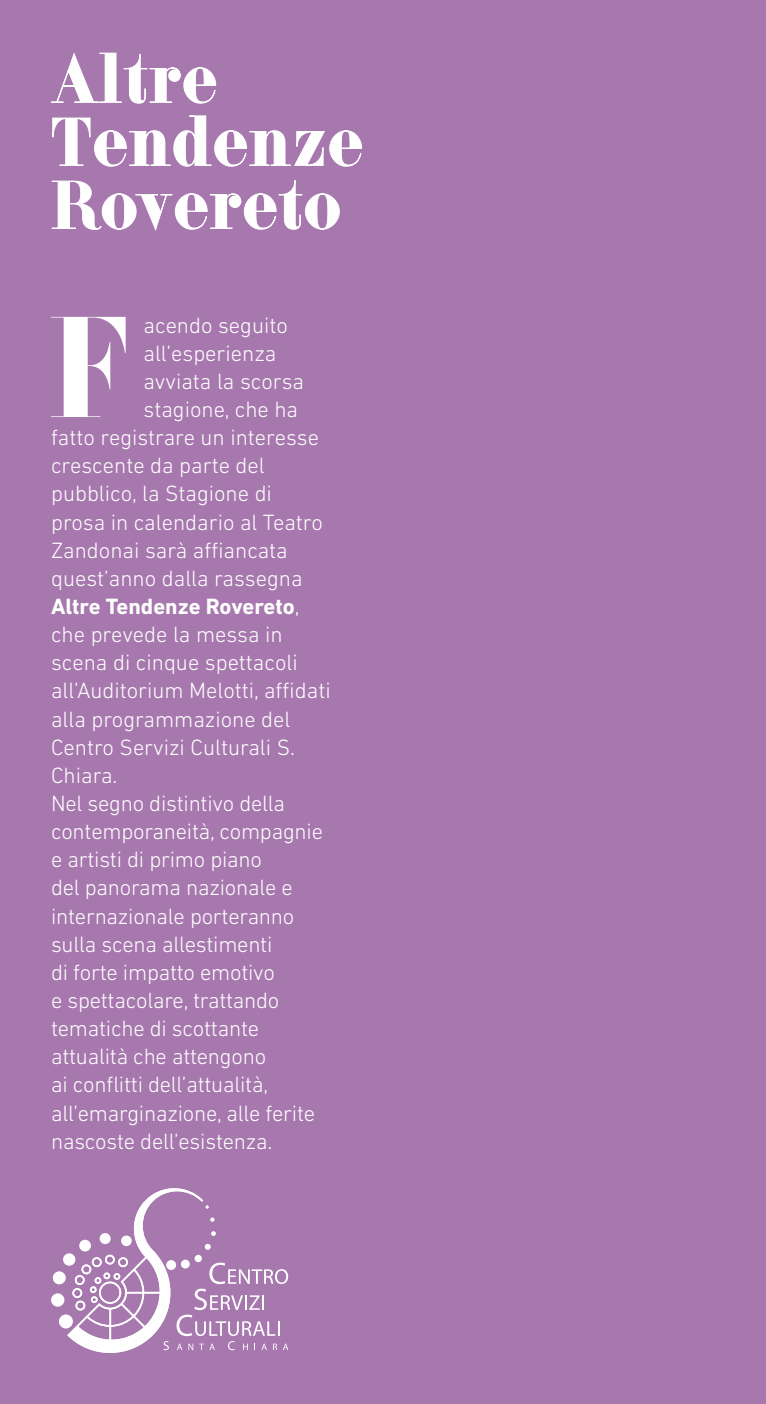
<style>
.page{position:relative;width:766px;height:1404px;background:#fff}
.page>*{position:absolute;margin:0;border:0;box-sizing:border-box;transform-origin:0 0}
.t1{font:800 143.1px "F Bella";color:#fff}
.t2{font:800 67.5px/63px "F Bella";letter-spacing:.02em;color:#fff}
.t3{font:300 22.5px "DIN Next LT Pro";letter-spacing:-.01em;color:#fff}
.t4{font:700 22.5px "DIN Next LT Pro";color:#fff}
.s1{font-weight:300}
</style>
<div class="page">
<div style="left:0;top:0;width:765px;height:1403px;background:#a778ae"></div>
<hr style="left:765px;top:19px;width:1px;height:262px;background:#a778ae">
<svg style="left:51px;top:52px;width:165px;height:52px"></svg>
<svg style="left:52px;top:115px;width:310px;height:52px"></svg>
<svg style="left:52px;top:180px;width:288px;height:51px"></svg>
<div style="left:59px;top:1314px;width:14px;height:14px;background:#fff;border-radius:50%"></div>
<div style="left:51px;top:1293px;width:13px;height:13px;background:#fff;border-radius:50%"></div>
<div style="left:53px;top:1271px;width:13px;height:13px;background:#fff;border-radius:50%"></div>
<div style="left:63px;top:1253px;width:12px;height:12px;background:#fff;border-radius:50%"></div>
<svg style="left:67px;top:1188px;width:221px;height:164px"></svg>
<h2 class="t2" style="left:51px;top:48px;width:313px">Altre<br>Tendenze<br>Rovereto</h2>
<h1 class="t1" style="left:49px;top:284px;width:82px">F</h1>
<p class="t3" style="left:143px;top:312px;width:146px">acendo seguito</p>
<p class="t3" style="left:143px;top:340px;width:134px">all’esperienza</p>
<p class="t3" style="left:143px;top:368px;width:162px">avviata la scorsa</p>
<p class="t3" style="left:143px;top:396px;width:156px">stagione, che ha</p>
<p class="t3" style="left:51px;top:424px;width:269px">fatto registrare un interesse</p>
<p class="t3" style="left:51px;top:452px;width:215px">crescente da parte del</p>
<p class="t3" style="left:51px;top:481px;width:222px">pubblico, la Stagione di</p>
<p class="t3" style="left:51px;top:509px;width:273px">prosa in calendario al Teatro</p>
<p class="t3" style="left:51px;top:537px;width:238px">Zandonai sarà affiancata</p>
<p class="t3" style="left:51px;top:565px;width:253px">quest’anno dalla rassegna</p>
<p class="t4" style="left:51px;top:593px;width:250px">Altre Tendenze Rovereto<span class="s1">,</span></p>
<p class="t3" style="left:51px;top:621px;width:233px">che prevede la messa in</p>
<p class="t3" style="left:51px;top:649px;width:248px">scena di cinque spettacoli</p>
<p class="t3" style="left:51px;top:677px;width:281px">all’Auditorium Melotti, affidati</p>
<p class="t3" style="left:51px;top:706px;width:241px">alla programmazione del</p>
<p class="t3" style="left:51px;top:734px;width:245px">Centro Servizi Culturali S.</p>
<p class="t3" style="left:51px;top:762px;width:68px">Chiara.</p>
<p class="t3" style="left:51px;top:790px;width:235px">Nel segno distintivo della</p>
<p class="t3" style="left:51px;top:818px;width:273px">contemporaneità, compagnie</p>
<p class="t3" style="left:51px;top:846px;width:212px">e artisti di primo piano</p>
<p class="t3" style="left:51px;top:874px;width:243px">del panorama nazionale e</p>
<p class="t3" style="left:51px;top:902px;width:245px">internazionale porteranno</p>
<p class="t3" style="left:51px;top:931px;width:223px">sulla scena allestimenti</p>
<p class="t3" style="left:51px;top:959px;width:225px">di forte impatto emotivo</p>
<p class="t3" style="left:51px;top:987px;width:230px">e spettacolare, trattando</p>
<p class="t3" style="left:51px;top:1015px;width:209px">tematiche di scottante</p>
<p class="t3" style="left:51px;top:1043px;width:216px">attualità che attengono</p>
<p class="t3" style="left:51px;top:1071px;width:218px">ai conflitti dell’attualità,</p>
<p class="t3" style="left:51px;top:1099px;width:265px">all’emarginazione, alle ferite</p>
<p class="t3" style="left:51px;top:1127px;width:223px">nascoste dell’esistenza.</p>
</div>
